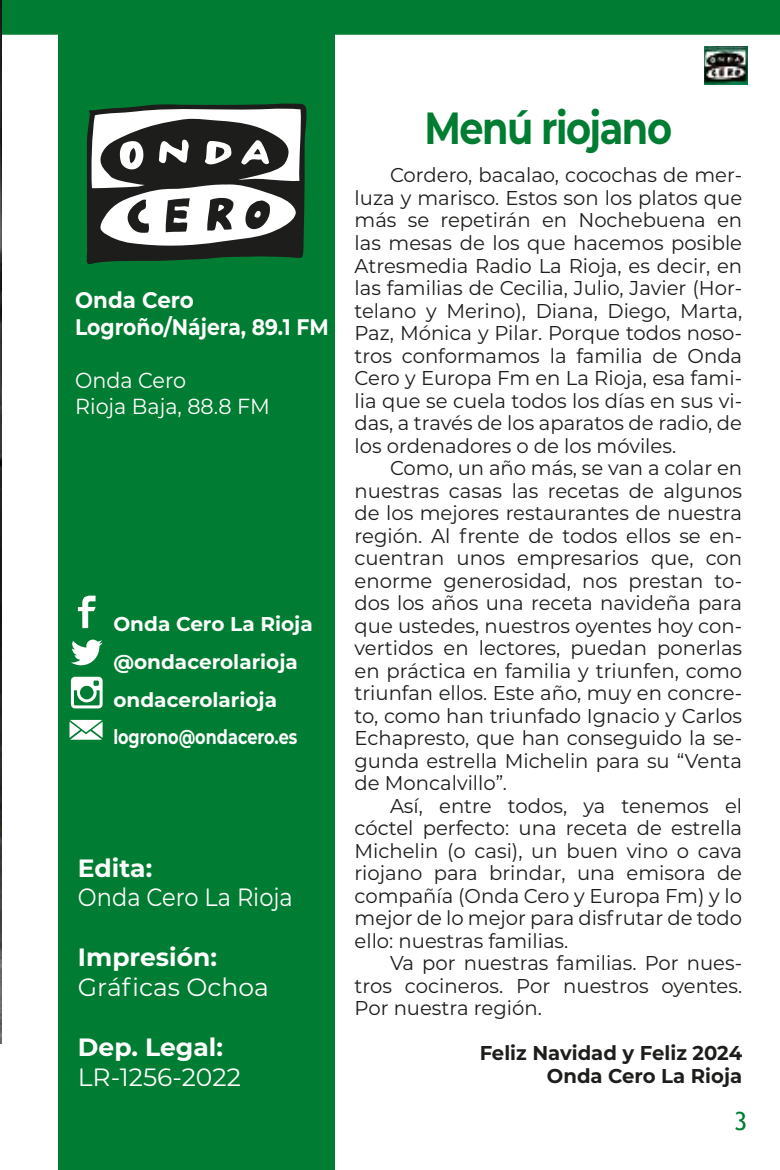
<style>
.page{position:relative;width:780px;height:1170px;background:#fff}
.page>*{position:absolute;margin:0;border:0;box-sizing:border-box;transform-origin:0 0}
.t1{font:700 45px "Montserrat";letter-spacing:-.04em;color:#007d32;scale:.85 1}
.t2{font:700 25px "Montserrat";color:#fff}
.t3{font:25px "Montserrat";color:#fff}
.t4{font:25px "Montserrat";color:#fff;scale:.9 1}
.t5{font:25px "Trebuchet MS";color:#007d32}
.t6{font:700 22.5px/27px "Montserrat";color:#fff;scale:.95 1}
.t7{font:21.75px/26px "Montserrat";color:#fff;scale:.95 1}
.t8{font:20px/22.5px "Montserrat";color:#1d1d1b;text-align:justify}
.t9{font:700 20px/37.8px "Montserrat";color:#fff}
.t10{font:700 20px/22.5px "Montserrat";color:#1d1d1b;text-align:right}
</style>
<div class="page">
<img style="left:704px;top:46px;width:43px;height:3px">
<img style="left:704px;top:49px;width:43px;height:35px">
<div style="left:2px;top:0;width:778px;height:35px;background:#007d32"></div>
<div style="left:58px;top:0;width:277px;height:1169px;background:#007d32"></div>
<svg style="left:86px;top:103px;width:220px;height:162px;background:#747d77"></svg>
<svg style="left:78px;top:595px;width:18px;height:33px"></svg>
<svg style="left:71px;top:639px;width:32px;height:26px"></svg>
<svg style="left:71px;top:676px;width:32px;height:32px"></svg>
<svg style="left:69px;top:719px;width:34px;height:20px"></svg>
<img style="left:0;top:0;width:2px;height:1043px">
<p class="t6" style="left:75px;top:285px;width:268px">Onda Cero<br>Logroño/Nájera, 89.1 FM</p>
<p class="t7" style="left:75px;top:366px;width:206px">Onda Cero<br>Rioja Baja, 88.8 FM</p>
<p class="t9" style="left:113px;top:603px;width:201px">Onda Cero La Rioja @ondacerolarioja ondacerolarioja logrono@ondacero.es</p>
<p class="t2" style="left:78px;top:849px;width:76px">Edita:</p>
<p class="t4" style="left:78px;top:879px;width:240px">Onda Cero La Rioja</p>
<p class="t2" style="left:78px;top:938px;width:141px">Impresión:</p>
<p class="t3" style="left:78px;top:969px;width:192px">Gráficas Ochoa</p>
<p class="t2" style="left:78px;top:1028px;width:146px">Dep. Legal:</p>
<p class="t3" style="left:78px;top:1059px;width:164px">LR-1256-2022</p>
<h1 class="t1" style="left:424px;top:95px;width:292px">Menú riojano</h1>
<p class="t8" style="left:354px;top:163px;width:389px;text-indent:35px">Cordero, bacalao, cocochas de mer&shy;luza y marisco. Estos son los platos que más se repetirán en Nochebuena en las mesas de los que hacemos posible Atresmedia Radio La Rioja, es decir, en las familias de Cecilia, Julio, Javier (Hor&shy;telano y Merino), Diana, Diego, Marta, Paz, Mónica y Pilar. Porque todos noso&shy;tros conformamos la familia de Onda Cero y Europa Fm en La Rioja, esa fami&shy;lia que se cuela todos los días en sus vi&shy;das, a través de los aparatos de radio, de los ordenadores o de los móviles.</p>
<p class="t8" style="left:354px;top:456px;width:389px;text-indent:35px">Como, un año más, se van a colar en nuestras casas las recetas de algunos de los mejores restaurantes de nuestra región. Al frente de todos ellos se en&shy;cuentran unos empresarios que, con enorme generosidad, nos prestan to&shy;dos los años una receta navideña para que ustedes, nuestros oyentes hoy con&shy;vertidos en lectores, puedan ponerlas en práctica en familia y triunfen, como triunfan ellos. Este año, muy en concre&shy;to, como han triunfado Ignacio y Carlos Echapresto, que han conseguido la se&shy;gunda estrella Michelin para su “Venta de Moncalvillo”.</p>
<p class="t8" style="left:354px;top:793px;width:389px;text-indent:35px">Así, entre todos, ya tenemos el cóctel perfecto: una receta de estrella Michelin (o casi), un buen vino o cava riojano para brindar, una emisora de compañía (Onda Cero y Europa Fm) y lo mejor de lo mejor para disfrutar de todo ello: nuestras familias.</p>
<p class="t8" style="left:354px;top:951px;width:389px;text-indent:35px">Va por nuestras familias. Por nues&shy;tros cocineros. Por nuestros oyentes.<br>Por nuestra región.</p>
<p class="t10" style="left:479px;top:1041px;width:264px">Feliz Navidad y Feliz 2024<br>Onda Cero La Rioja</p>
<p class="t5" style="left:734px;top:1106px;width:15px">3</p>
</div>
